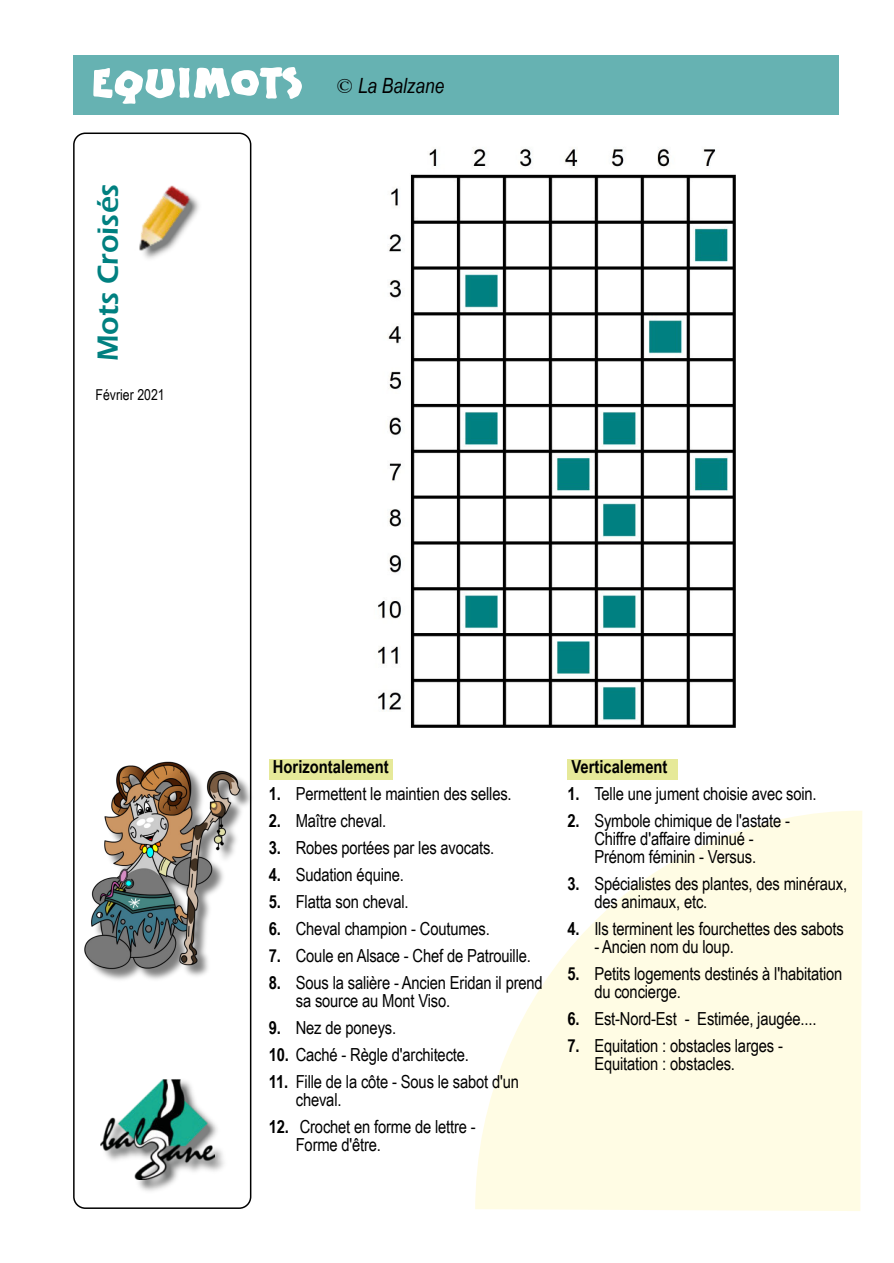
<style>
.page{position:relative;width:894px;height:1263px;background:#fff}
.page>*{position:absolute;margin:0;border:0;box-sizing:border-box;transform-origin:0 0}
.t1{font:600 30px "Eras ITC";color:#008080}
.t2{font:italic 21px "Arial Narrow";color:#000}
.t3{font:18px/18px "Arial Narrow";letter-spacing:-.01em;color:#000}
.t4{font:700 18px "Arial Narrow";color:#000}
.t5{font:15px "Arial Narrow";color:#000}
.s1{font-family:"Apple Boy BTN";font-style:normal;font-size:41.7px;color:#fff}
.s2{font-family:"Times New Roman";font-style:normal}
.s3{font-weight:700}
</style>
<div class="page">
<div style="left:73px;top:133px;width:178px;height:1076px;background:#fff;border:2px solid #000;border-radius:11px"></div>
<div style="left:73px;top:55px;width:765px;height:60px;background:#66b2b2"></div>
<svg style="left:475px;top:811px;width:387px;height:400px;fill:#fffce4"></svg>
<img style="left:100px;top:1125px;width:124px;height:66px">
<img style="left:101px;top:1079px;width:114px;height:101px">
<img style="left:143px;top:253px;width:20px;height:6px">
<img style="left:139px;top:185px;width:60px;height:68px">
<img style="left:378px;top:147px;width:356px;height:580px">
<div style="left:269px;top:759px;width:119px;height:20px;background:#e6e999"></div>
<hr style="left:388px;top:759px;width:4px;height:20px;background:#e6e999">
<div style="left:567px;top:759px;width:105px;height:20px;background:#e6e999"></div>
<div style="left:672px;top:759px;width:5px;height:20px;background:#e6e999"></div>
<img style="left:95px;top:763px;width:157px;height:220px">
<img style="left:84px;top:761px;width:157px;height:209px">
<p class="t2" style="left:90px;top:78px;width:355px"><span class="s1">EQUIMOTS</span> <span class="s2">©</span> La Balzane</p>
<h1 class="t1" style="left:97px;top:361px;width:179px;rotate:-90deg">Mots Croisés</h1>
<p class="t5" style="left:95px;top:389px;width:71px">Février 2021</p>
<p class="t4" style="left:273px;top:760px;width:117px">Horizontalement</p>
<p class="t3" style="left:269px;top:786px;width:244px"><span class="s3">1.</span> Permettent le maintien des selles.</p>
<p class="t3" style="left:269px;top:813px;width:119px"><span class="s3">2.</span> Maître cheval.</p>
<p class="t3" style="left:269px;top:840px;width:227px"><span class="s3">3.</span> Robes portées par les avocats.</p>
<p class="t3" style="left:269px;top:867px;width:137px"><span class="s3">4.</span> Sudation équine.</p>
<p class="t3" style="left:269px;top:894px;width:141px"><span class="s3">5.</span> Flatta son cheval.</p>
<p class="t3" style="left:269px;top:921px;width:222px"><span class="s3">6.</span> Cheval champion - Coutumes.</p>
<p class="t3" style="left:269px;top:948px;width:263px"><span class="s3">7.</span> Coule en Alsace - Chef de Patrouille.</p>
<p class="t3" style="left:296px;top:975px;width:248px;text-indent:-27px"><span class="s3">8.</span> Sous la salière - Ancien Eridan il prend sa source au Mont Viso.</p>
<p class="t3" style="left:269px;top:1020px;width:129px"><span class="s3">9.</span> Nez de poneys.</p>
<p class="t3" style="left:269px;top:1047px;width:202px"><span class="s3">10.</span> Caché - Règle d'architecte.</p>
<p class="t3" style="left:296px;top:1074px;width:225px;text-indent:-27px"><span class="s3">11.</span> Fille de la côte - Sous le sabot d'un cheval.</p>
<p class="t3" style="left:296px;top:1119px;width:181px;text-indent:-27px"><span class="s3">12.</span> Crochet en forme de lettre -<br>Forme d'être.</p>
<p class="t4" style="left:571px;top:760px;width:98px">Verticalement</p>
<p class="t3" style="left:567px;top:787px;width:251px"><span class="s3">1.</span> Telle une jument choisie avec soin.</p>
<p class="t3" style="left:567px;top:814px;width:224px;text-align:center"><span class="s3">2.</span> Symbole chimique de l'astate -<br>Chiffre d'affaire diminué -<br>Prénom féminin - Versus.</p>
<p class="t3" style="left:594px;top:877px;width:254px;text-indent:-27px"><span class="s3">3.</span> Spécialistes des plantes, des minéraux, des animaux, etc.</p>
<p class="t3" style="left:567px;top:922px;width:278px"><span class="s3">4.</span> Ils terminent les fourchettes des sabots</p>
<p class="t3" style="left:594px;top:940px;width:141px">- Ancien nom du loup.</p>
<p class="t3" style="left:594px;top:967px;width:249px;text-indent:-27px"><span class="s3">5.</span> Petits logements destinés à l'habitation du concierge.</p>
<p class="t3" style="left:567px;top:1012px;width:250px"><span class="s3">6.</span> Est-Nord-Est - Estimée, jaugée....</p>
<p class="t3" style="left:594px;top:1039px;width:190px;text-indent:-27px"><span class="s3">7.</span> Equitation : obstacles larges -<br>Equitation : obstacles.</p>
</div>
